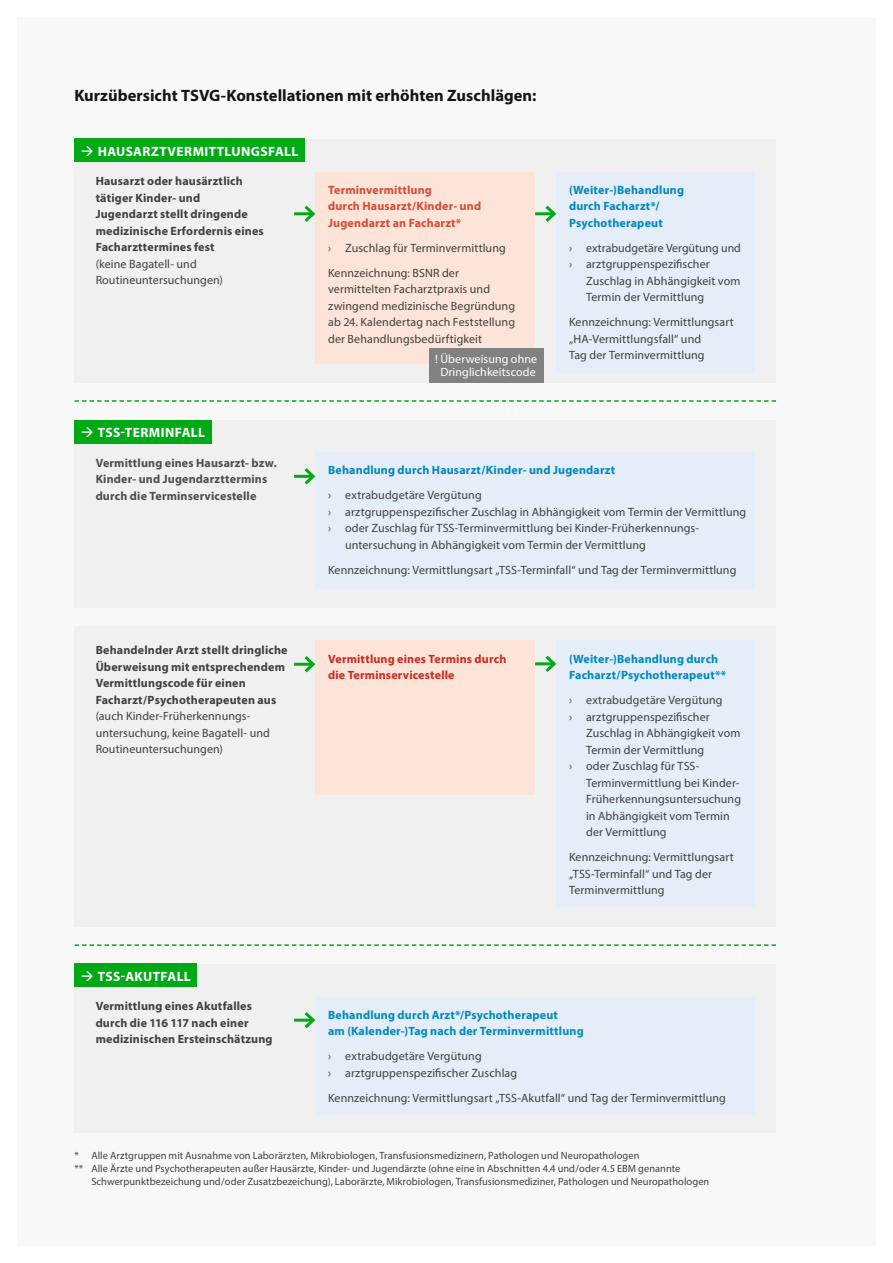
<style>
.page{position:relative;width:893px;height:1263px;background:#fff}
.page>*{position:absolute;margin:0;border:0;box-sizing:border-box;transform-origin:0 0}
.t1{font:700 16.5px "Myriad Pro";color:#131413}
.t2{font:700 13.5px "Myriad Pro";letter-spacing:.025em;color:#fff}
.t3{font:12px/16.5px "Myriad Pro";letter-spacing:.01em;color:#40403f}
.t4{font:700 12px/16.5px "Myriad Pro";letter-spacing:.015em;color:#40403f}
.t5{font:700 12px/16.5px "Myriad Pro";letter-spacing:.015em;color:#0089bc}
.t6{font:700 12px/16.5px "Myriad Pro";letter-spacing:.015em;color:#4d4d4c}
.t7{font:700 12px/16.5px "Myriad Pro";letter-spacing:.015em;color:#d44b35}
.t8{font:700 12px/16.5px "Myriad Pro";letter-spacing:.015em;color:#ca2a1e}
.t9{font:12px/12.8px "Myriad Pro";letter-spacing:.01em;color:#fff;text-align:center}
.t10{font:10.5px "Myriad Pro";letter-spacing:.005em;color:#40403f}
</style>
<div class="page">
<div style="left:17px;top:17px;width:859px;height:1229px;background:#f8f8f8"></div>
<div style="left:74px;top:139px;width:702px;height:244px;background:#f0f0f0"></div>
<div style="left:315px;top:172px;width:220px;height:192px;background:#fde4d9"></div>
<div style="left:556px;top:172px;width:199px;height:200px;background:#e4edf8"></div>
<div style="left:74px;top:139px;width:231px;height:23px;background:#00aa17"></div>
<div style="left:74px;top:420px;width:702px;height:188px;background:#f0f0f0"></div>
<div style="left:74px;top:420px;width:138px;height:23px;background:#00aa17"></div>
<div style="left:74px;top:626px;width:702px;height:300px;background:#f0f0f0"></div>
<div style="left:74px;top:964px;width:702px;height:169px;background:#f0f0f0"></div>
<div style="left:74px;top:964px;width:123px;height:23px;background:#00aa17"></div>
<div style="left:429px;top:348px;width:115px;height:35px;background:#818181"></div>
<div style="left:315px;top:453px;width:440px;height:136px;background:#e4edf8"></div>
<div style="left:315px;top:641px;width:220px;height:154px;background:#fde4d9"></div>
<div style="left:556px;top:641px;width:199px;height:266px;background:#e4edf8"></div>
<div style="left:315px;top:997px;width:440px;height:118px;background:#e4edf8"></div>
<hr style="left:535px;top:212px;width:19px;height:3px;background:#00aa17">
<svg style="left:542px;top:205px;width:15px;height:17px"></svg>
<hr style="left:294px;top:212px;width:19px;height:3px;background:#00aa17">
<svg style="left:301px;top:205px;width:15px;height:17px"></svg>
<hr style="left:294px;top:475px;width:19px;height:3px;background:#00aa17">
<svg style="left:301px;top:468px;width:15px;height:17px"></svg>
<hr style="left:294px;top:663px;width:19px;height:3px;background:#00aa17">
<svg style="left:301px;top:656px;width:15px;height:17px"></svg>
<hr style="left:294px;top:1019px;width:19px;height:3px;background:#00aa17">
<svg style="left:301px;top:1012px;width:15px;height:17px"></svg>
<svg style="left:74px;top:400px;width:702px;height:2px"></svg>
<svg style="left:74px;top:944px;width:702px;height:2px"></svg>
<hr style="left:535px;top:662px;width:19px;height:3px;background:#00aa17">
<svg style="left:542px;top:655px;width:15px;height:17px"></svg>
<h1 class="t1" style="left:74px;top:85px;width:463px">Kurzübersicht TSVG-Konstellationen mit erhöhten Zuschlägen:</h1>
<p class="t2" style="left:98px;top:142px;width:202px">HAUSARZTVERMITTLUNGSFALL</p>
<p class="t4" style="left:96px;top:173px;width:170px">Hausarzt oder hausärztlich tätiger Kinder- und<br>Jugendarzt stellt dringende medizinische Erfordernis eines<br>Facharzttermines fest</p>
<p class="t3" style="left:96px;top:255px;width:129px">(keine Bagatell- und<br>Routineuntersuchungen)</p>
<p class="t7" style="left:328px;top:181px;width:155px">Terminvermittlung<br>durch Hausarzt/Kinder- und<br>Jugendarzt an Facharzt*</p>
<p class="t3" style="left:328px;top:235px;width:179px;line-height:25px">› Zuschlag für Terminvermittlung<br>Kennzeichnung: BSNR der</p>
<p class="t3" style="left:328px;top:281px;width:188px">vermittelten Facharztpraxis und zwingend medizinische Begründung ab 24. Kalendertag nach Feststellung der Behandlungsbedürftigkeit</p>
<p class="t9" style="left:435px;top:353px;width:104px">! Überweisung ohne<br>Dringlichkeitscode</p>
<p class="t5" style="left:569px;top:181px;width:116px">(Weiter-)Behandlung durch Facharzt*/<br>Psychotherapeut</p>
<p class="t3" style="left:569px;top:239px;width:173px">› extrabudgetäre Vergütung und › arztgruppenspezifischer</p>
<p class="t3" style="left:586px;top:272px;width:156px">Zuschlag in Abhängigkeit vom<br>Termin der Vermittlung</p>
<p class="t3" style="left:569px;top:314px;width:166px">Kennzeichnung: Vermittlungsart „HA-Vermittlungsfall“ und<br>Tag der Terminvermittlung</p>
<p class="t2" style="left:98px;top:423px;width:109px">TSS-TERMINFALL</p>
<p class="t6" style="left:96px;top:454px;width:183px">Vermittlung eines Hausarzt- bzw.<br>Kinder- und Jugendarzttermins durch die Terminservicestelle</p>
<p class="t4" style="left:96px;top:641px;width:193px">Behandelnder Arzt stellt dringliche Überweisung mit entsprechendem Vermittlungscode für einen Facharzt/Psychotherapeuten aus</p>
<p class="t3" style="left:96px;top:708px;width:176px">(auch Kinder-Früherkennungs&shy;untersuchung, keine Bagatell- und<br>Routineuntersuchungen)</p>
<p class="t2" style="left:98px;top:967px;width:94px">TSS-AKUTFALL</p>
<p class="t4" style="left:96px;top:998px;width:178px">Vermittlung eines Akutfalles durch die 116 117 nach einer medizinischen Ersteinschätzung</p>
<p class="t5" style="left:328px;top:462px;width:289px">Behandlung durch Hausarzt/Kinder- und Jugendarzt</p>
<p class="t3" style="left:328px;top:487px;width:155px">› extrabudgetäre Vergütung</p>
<p class="t3" style="left:328px;top:503px;width:420px">› arztgruppenspezifischer Zuschlag in Abhängigkeit vom Termin der Vermittlung</p>
<p class="t3" style="left:328px;top:520px;width:372px">› oder Zuschlag für TSS-Terminvermittlung bei Kinder-Früherkennungs-</p>
<p class="t3" style="left:345px;top:536px;width:302px">untersuchung in Abhängigkeit vom Termin der Vermittlung</p>
<p class="t3" style="left:328px;top:561px;width:410px">Kennzeichnung: Vermittlungsart „TSS-Terminfall“ und Tag der Terminvermittlung</p>
<p class="t8" style="left:328px;top:650px;width:180px">Vermittlung eines Termins durch die Terminservicestelle</p>
<p class="t5" style="left:569px;top:650px;width:159px">(Weiter-)Behandlung durch<br>Facharzt/Psychotherapeut**</p>
<p class="t3" style="left:569px;top:692px;width:155px">› extrabudgetäre Vergütung › arztgruppenspezifischer</p>
<p class="t3" style="left:586px;top:725px;width:156px">Zuschlag in Abhängigkeit vom</p>
<p class="t3" style="left:586px;top:741px;width:120px">Termin der Vermittlung</p>
<p class="t3" style="left:569px;top:758px;width:132px">› oder Zuschlag für TSS-</p>
<p class="t3" style="left:586px;top:774px;width:155px">Terminvermittlung bei Kinder-</p>
<p class="t3" style="left:586px;top:791px;width:156px">Früherkennungsuntersuchung</p>
<p class="t3" style="left:586px;top:807px;width:145px">in Abhängigkeit vom Termin</p>
<p class="t3" style="left:586px;top:824px;width:82px">der Vermittlung</p>
<p class="t3" style="left:569px;top:849px;width:166px">Kennzeichnung: Vermittlungsart „TSS-Terminfall“ und Tag der<br>Terminvermittlung</p>
<p class="t5" style="left:328px;top:1006px;width:257px">Behandlung durch Arzt*/Psychotherapeut<br>am (Kalender-)Tag nach der Terminvermittlung</p>
<p class="t3" style="left:328px;top:1048px;width:191px">› extrabudgetäre Vergütung<br>› arztgruppenspezifischer Zuschlag</p>
<p class="t3" style="left:328px;top:1089px;width:399px">Kennzeichnung: Vermittlungsart „TSS-Akutfall“ und Tag der Terminvermittlung</p>
<p class="t10" style="left:74px;top:1149px;width:567px">* Alle Arztgruppen mit Ausnahme von Laborärzten, Mikrobiologen, Transfusionsmedizinern, Pathologen und Neuropathologen</p>
<p class="t10" style="left:74px;top:1162px;width:608px">** Alle Ärzte und Psychotherapeuten außer Hausärzte, Kinder- und Jugendärzte (ohne eine in Abschnitten 4.4 und/oder 4.5 EBM genannte</p>
<p class="t10" style="left:91px;top:1175px;width:619px">Schwerpunktbezeichung und/oder Zusatzbezeichung), Laborärzte, Mikrobiologen, Transfusionsmediziner, Pathologen und Neuropathologen</p>
</div>
